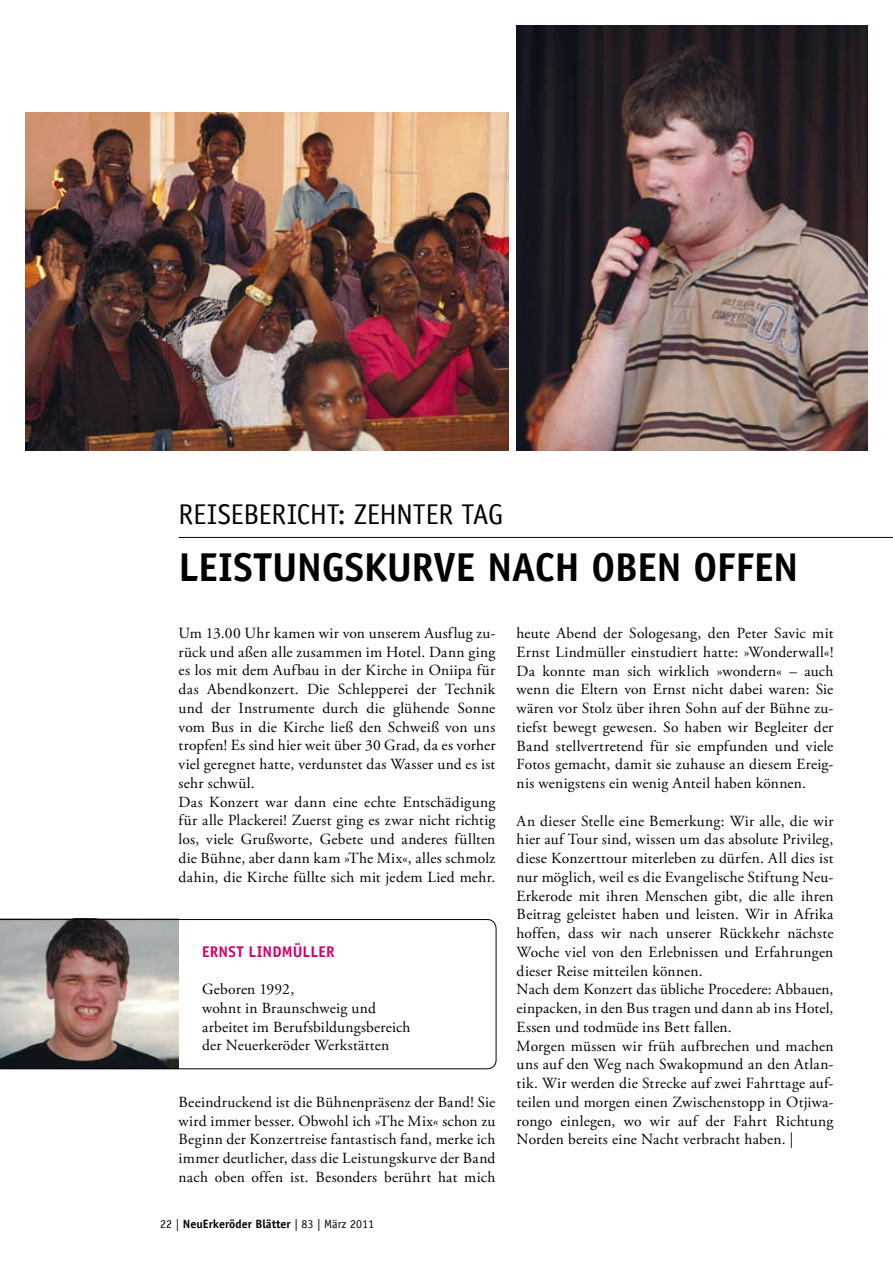
<style>
.page{position:relative;width:893px;height:1263px;background:#fff}
.page>*{position:absolute;margin:0;border:0;box-sizing:border-box;transform-origin:0 0}
.t1{font:700 40.2px "Officina Sans";letter-spacing:-.01em;color:#000}
.t2{font:28.5px "Officina Sans";letter-spacing:-.01em;color:#000}
.t3{font:15.45px/18.8px "Adobe Garamond Pro";letter-spacing:.015em;color:#000}
.t4{font:700 15.45px "Officina Sans";letter-spacing:.015em;color:#d4006b}
.t5{font:700 12px "Officina Sans";color:#000}
.s1{font-weight:400}
</style>
<div class="page">
<hr style="left:179px;top:537px;width:714px;height:1px;background:#000">
<img style="left:517px;top:26px;width:350px;height:424px">
<img style="left:26px;top:113px;width:483px;height:337px">
<svg style="left:0;top:919px;width:496px;height:150px"></svg>
<h2 class="t2" style="left:179px;top:497px;width:326px">REISEBERICHT: ZEHNTER TAG</h2>
<h1 class="t1" style="left:179px;top:542px;width:621px">LEISTUNGSKURVE NACH OBEN OFFEN</h1>
<p class="t3" style="left:179px;top:624px;width:318px">Um 13.00 Uhr kamen wir von unserem Ausflug zu&shy;rück und aßen alle zusammen im Hotel. Dann ging es los mit dem Aufbau in der Kirche in Oniipa für das Abendkonzert. Die Schlepperei der Technik und der Instrumente durch die glühende Sonne vom Bus in die Kirche ließ den Schweiß von uns tropfen! Es sind hier weit über 30 Grad, da es vorher viel geregnet hatte, verdunstet das Wasser und es ist sehr schwül.<br>Das Konzert war dann eine echte Entschädigung für alle Plackerei! Zuerst ging es zwar nicht richtig los, viele Grußworte, Gebete und anderes füllten die Bühne, aber dann kam »The Mix«, alles schmolz dahin, die Kirche füllte sich mit jedem Lied mehr.</p>
<p class="t4" style="left:202px;top:942px;width:131px">ERNST LINDMÜLLER</p>
<p class="t3" style="left:202px;top:980px;width:210px">Geboren 1992,<br>wohnt in Braunschweig und arbeitet im Berufsbildungsbereich der Neuerkeröder Werkstätten</p>
<p class="t3" style="left:179px;top:1093px;width:318px;text-align:justify">Beeindruckend ist die Bühnenpräsenz der Band! Sie wird immer besser. Obwohl ich »The Mix« schon zu Beginn der Konzertreise fantastisch fand, merke ich immer deutlicher, dass die Leistungskurve der Band nach oben offen ist. Besonders berührt hat mich</p>
<p class="t5" style="left:160px;top:1216px;width:215px"><span class="s1">22 |</span> N EUERKERÖDER BLÄTTER <span class="s1">| 83 | MÄRZ 2011</span></p>
<p class="t3" style="left:517px;top:624px;width:318px;text-align:justify">heute Abend der Sologesang, den Peter Savic mit Ernst Lindmüller einstudiert hatte: »Wonderwall«!<br>Da konnte man sich wirklich »wondern« – auch wenn die Eltern von Ernst nicht dabei waren: Sie wären vor Stolz über ihren Sohn auf der Bühne zu&shy;tiefst bewegt gewesen. So haben wir Begleiter der Band stellvertretend für sie empfunden und viele Fotos gemacht, damit sie zuhause an diesem Ereig&shy;nis wenigstens ein wenig Anteil haben können.</p>
<p class="t3" style="left:517px;top:812px;width:318px">An dieser Stelle eine Bemerkung: Wir alle, die wir hier auf Tour sind, wissen um das absolute Privileg, diese Konzerttour miterleben zu dürfen. All dies ist nur möglich, weil es die Evangelische Stiftung Neu-Erkerode mit ihren Menschen gibt, die alle ihren Beitrag geleistet haben und leisten. Wir in Afrika hoffen, dass wir nach unserer Rückkehr nächste Woche viel von den Erlebnissen und Erfahrungen dieser Reise mitteilen können.<br>Nach dem Konzert das übliche Procedere: Abbauen, einpacken, in den Bus tragen und dann ab ins Hotel, Essen und todmüde ins Bett fallen.<br>Morgen müssen wir früh aufbrechen und machen uns auf den Weg nach Swakopmund an den Atlan&shy;tik. Wir werden die Strecke auf zwei Fahrttage auf&shy;teilen und morgen einen Zwischenstopp in Otjiwa&shy;rongo einlegen, wo wir auf der Fahrt Richtung Norden bereits eine Nacht verbracht haben. |</p>
</div>
